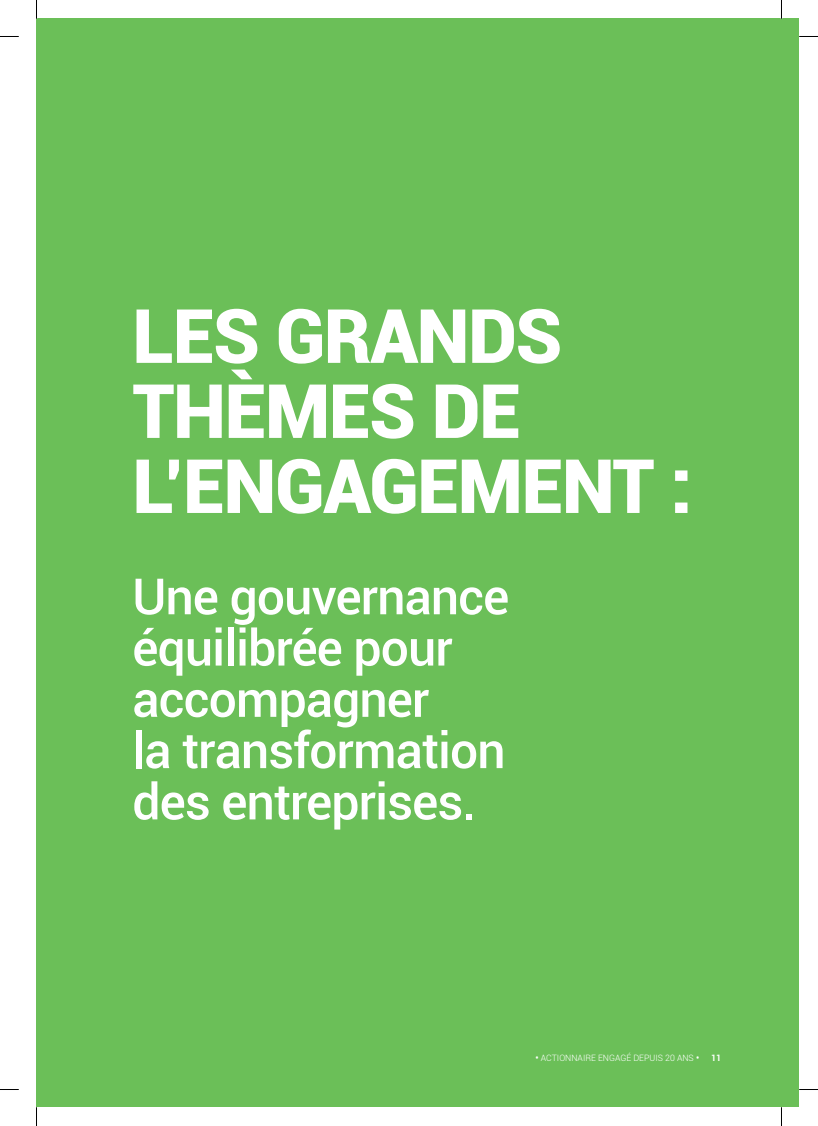
<style>
.page{position:relative;width:818px;height:1126px;background:#fff}
.page>*{position:absolute;margin:0;border:0;box-sizing:border-box;transform-origin:0 0}
.t1{font:900 75px/75px "Roboto";letter-spacing:-.02em;color:#fff}
.t2{font:500 50px/51.2px "Roboto";letter-spacing:-.02em;color:#fff}
.t3{font:300 8.75px "Roboto";color:#fff}
.t4{font:700 8.75px "Roboto";color:#fff}
.s1{font-weight:700}
</style>
<div class="page">
<div style="left:36px;top:19px;width:762px;height:1088px;background:#6bbf58"></div>
<svg style="left:0;top:36px;width:19px;height:1px"></svg>
<svg style="left:798px;top:36px;width:19px;height:1px"></svg>
<svg style="left:0;top:1089px;width:19px;height:1px"></svg>
<svg style="left:798px;top:1088px;width:19px;height:2px"></svg>
<svg style="left:36px;top:0;width:1px;height:19px"></svg>
<svg style="left:36px;top:1107px;width:1px;height:18px"></svg>
<h1 class="t1" style="left:132px;top:295px;width:561px">LES GRANDS<br>THÈMES DE<br>L’ENGAGEMENT :</h1>
<p class="t2" style="left:132px;top:569px;width:378px">Une gouvernance équilibrée pour accompagner<br>la transformation des entreprises.</p>
<p class="t3" style="left:535px;top:1051px;width:165px"><span class="s1">•</span> ACTIONNAIRE ENGAGÉ DEPUIS 20 ANS <span class="s1">•</span></p>
<p class="t4" style="left:710px;top:1051px;width:12px">11</p>
</div>
